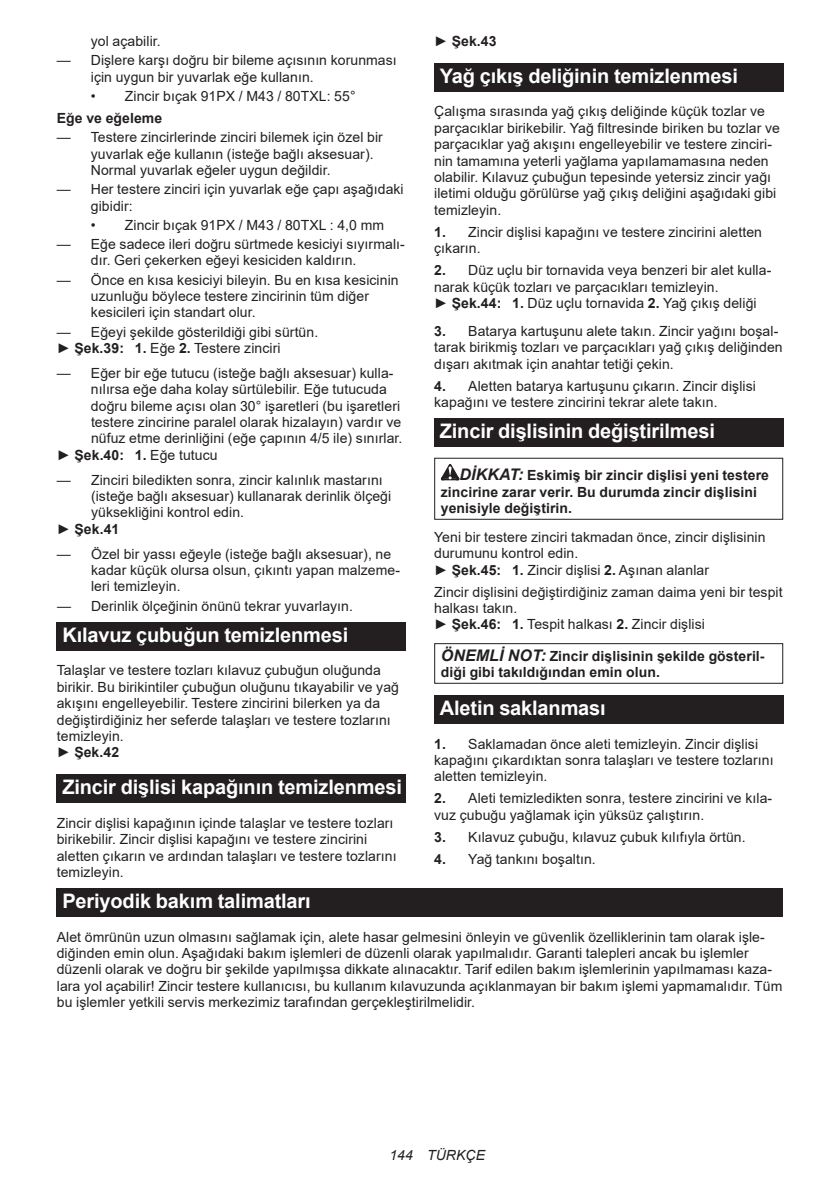
<style>
.page{position:relative;width:840px;height:1191px;background:#fff}
.page>*{position:absolute;margin:0;border:0;box-sizing:border-box;transform-origin:0 0}
.t1{font:700 20px "Arial";letter-spacing:-.01em;color:#fff}
.t2{font:14px/16.4px "Arial";letter-spacing:.005em;color:#231f20}
.t3{font:700 14px/16.4px "Arial";letter-spacing:.005em;color:#231f20}
.t4{font:italic 14px "Arial";letter-spacing:.005em;color:#231f20}
.s1{font-weight:700}
.s2{font-weight:400}
.s3{font-style:italic;font-size:16px}
</style>
<div class="page">
<div style="left:57px;top:622px;width:348px;height:28px;background:#231f20"></div>
<div style="left:57px;top:774px;width:348px;height:29px;background:#231f20"></div>
<div style="left:434px;top:63px;width:348px;height:29px;background:#231f20"></div>
<div style="left:434px;top:418px;width:348px;height:29px;background:#231f20"></div>
<svg style="left:440px;top:464px;width:19px;height:16px"></svg>
<div style="left:434px;top:458px;width:348px;height:62px;border:1px solid #231f20"></div>
<div style="left:434px;top:643px;width:348px;height:41px;border:1px solid #231f20"></div>
<div style="left:434px;top:695px;width:348px;height:28px;background:#231f20"></div>
<div style="left:57px;top:888px;width:725px;height:28px;background:#231f20"></div>
<p class="t2" style="left:91px;top:33px;width:71px">yol açabilir.</p>
<p class="t2" style="left:91px;top:52px;width:307px;text-indent:-34px">— Dişlere karşı doğru bir bileme açısının korunması için uygun bir yuvarlak eğe kullanın.</p>
<p class="t2" style="left:91px;top:88px;width:266px">• Zincir bıçak 91PX / M43 / 80TXL: 55°</p>
<p class="t3" style="left:57px;top:110px;width:107px">Eğe ve eğeleme</p>
<p class="t2" style="left:91px;top:129px;width:293px;text-indent:-34px">— Testere zincirlerinde zinciri bilemek için özel bir yuvarlak eğe kullanın (isteğe bağlı aksesuar).<br>Normal yuvarlak eğeler uygun değildir.</p>
<p class="t2" style="left:91px;top:181px;width:314px;text-indent:-34px">— Her testere zinciri için yuvarlak eğe çapı aşağıdaki gibidir:</p>
<p class="t2" style="left:91px;top:216px;width:294px">• Zincir bıçak 91PX / M43 / 80TXL : 4,0 mm</p>
<p class="t2" style="left:91px;top:236px;width:315px;text-indent:-34px">— Eğe sadece ileri doğru sürtmede kesiciyi sıyırmalı&shy;dır. Geri çekerken eğeyi kesiciden kaldırın.</p>
<p class="t2" style="left:91px;top:271px;width:309px;text-indent:-34px">— Önce en kısa kesiciyi bileyin. Bu en kısa kesicinin uzunluğu böylece testere zincirinin tüm diğer kesicileri için standart olur.</p>
<p class="t2" style="left:57px;top:323px;width:263px">— Eğeyi şekilde gösterildiği gibi sürtün. ► <span class="s1">Şek.39: 1.</span> Eğe <span class="s1">2.</span> Testere zinciri</p>
<p class="t2" style="left:57px;top:364px;width:338px">— Eğer bir eğe tutucu (isteğe bağlı aksesuar) kulla-</p>
<p class="t2" style="left:91px;top:381px;width:297px">nılırsa eğe daha kolay sürtülebilir. Eğe tutucuda</p>
<p class="t2" style="left:91px;top:397px;width:310px">doğru bileme açısı olan 30° işaretleri (bu işaretleri</p>
<p class="t2" style="left:91px;top:414px;width:311px">testere zincirine paralel olarak hizalayın) vardır ve</p>
<p class="t2" style="left:91px;top:430px;width:313px">nüfuz etme derinliğini (eğe çapının 4/5 ile) sınırlar.</p>
<p class="t2" style="left:57px;top:446px;width:162px">► <span class="s1">Şek.40: 1.</span> Eğe tutucu</p>
<p class="t2" style="left:57px;top:471px;width:327px">— Zinciri biledikten sonra, zincir kalınlık mastarını</p>
<p class="t2" style="left:91px;top:488px;width:301px">(isteğe bağlı aksesuar) kullanarak derinlik ölçeği</p>
<p class="t2" style="left:91px;top:504px;width:154px">yüksekliğini kontrol edin.</p>
<p class="t3" style="left:57px;top:521px;width:64px"><span class="s2">►</span> Şek.41</p>
<p class="t2" style="left:91px;top:545px;width:310px;text-indent:-34px">— Özel bir yassı eğeyle (isteğe bağlı aksesuar), ne kadar küçük olursa olsun, çıkıntı yapan malzeme&shy;leri temizleyin.</p>
<p class="t2" style="left:57px;top:597px;width:297px">— Derinlik ölçeğinin önünü tekrar yuvarlayın.</p>
<h1 class="t1" style="left:62px;top:621px;width:287px">Kılavuz çubuğun temizlenmesi</h1>
<p class="t2" style="left:57px;top:662px;width:343px">Talaşlar ve testere tozları kılavuz çubuğun oluğunda birikir. Bu birikintiler çubuğun oluğunu tıkayabilir ve yağ akışını engelleyebilir. Testere zincirini bilerken ya da değiştirdiğiniz her seferde talaşları ve testere tozlarını temizleyin.<br>► <span class="s1">Şek.42</span></p>
<h1 class="t1" style="left:62px;top:773px;width:341px">Zincir dişlisi kapağının temizlenmesi</h1>
<p class="t2" style="left:57px;top:814px;width:341px">Zincir dişlisi kapağının içinde talaşlar ve testere tozları birikebilir. Zincir dişlisi kapağını ve testere zincirini aletten çıkarın ve ardından talaşları ve testere tozlarını temizleyin.</p>
<p class="t3" style="left:434px;top:33px;width:64px"><span class="s2">►</span> Şek.43</p>
<h1 class="t1" style="left:439px;top:62px;width:299px">Yağ çıkış deliğinin temizlenmesi</h1>
<p class="t2" style="left:434px;top:103px;width:347px">Çalışma sırasında yağ çıkış deliğinde küçük tozlar ve parçacıklar birikebilir. Yağ filtresinde biriken bu tozlar ve parçacıklar yağ akışını engelleyebilir ve testere zinciri&shy;nin tamamına yeterli yağlama yapılamamasına neden olabilir. Kılavuz çubuğun tepesinde yetersiz zincir yağı iletimi olduğu görülürse yağ çıkış deliğini aşağıdaki gibi temizleyin.</p>
<p class="t2" style="left:434px;top:224px;width:329px"><span class="s1">1.</span> Zincir dişlisi kapağını ve testere zincirini aletten çıkarın.</p>
<p class="t2" style="left:434px;top:262px;width:338px"><span class="s1">2.</span> Düz uçlu bir tornavida veya benzeri bir alet kulla&shy;narak küçük tozları ve parçacıkları temizleyin.<br>► <span class="s1">Şek.44: 1.</span> Düz uçlu tornavida <span class="s1">2.</span> Yağ çıkış deliği</p>
<p class="t2" style="left:434px;top:322px;width:350px"><span class="s1">3.</span> Batarya kartuşunu alete takın. Zincir yağını boşal&shy;tarak birikmiş tozları ve parçacıkları yağ çıkış deliğinden dışarı akıtmak için anahtar tetiği çekin.</p>
<p class="t2" style="left:434px;top:377px;width:323px"><span class="s1">4.</span> Aletten batarya kartuşunu çıkarın. Zincir dişlisi kapağını ve testere zincirini tekrar alete takın.</p>
<h1 class="t1" style="left:439px;top:417px;width:276px">Zincir dişlisinin değiştirilmesi</h1>
<p class="t3" style="left:440px;top:467px;width:329px;text-indent:19px"><span class="s3">DİKKAT:</span> Eskimiş bir zincir dişlisi yeni testere zincirine zarar verir. Bu durumda zincir dişlisini yenisiyle değiştirin.</p>
<p class="t2" style="left:434px;top:528px;width:333px">Yeni bir testere zinciri takmadan önce, zincir dişlisinin durumunu kontrol edin.<br>► <span class="s1">Şek.45: 1.</span> Zincir dişlisi <span class="s1">2.</span> Aşınan alanlar</p>
<p class="t2" style="left:434px;top:583px;width:350px">Zincir dişlisini değiştirdiğiniz zaman daima yeni bir tespit halkası takın.<br>► <span class="s1">Şek.46: 1.</span> Tespit halkası <span class="s1">2.</span> Zincir dişlisi</p>
<p class="t3" style="left:440px;top:648px;width:325px"><span class="s3">ÖNEMLİ NOT:</span> Zincir dişlisinin şekilde gösteril&shy;diği gibi takıldığından emin olun.</p>
<h1 class="t1" style="left:439px;top:694px;width:167px">Aletin saklanması</h1>
<p class="t2" style="left:434px;top:735px;width:341px"><span class="s1">1.</span> Saklamadan önce aleti temizleyin. Zincir dişlisi kapağını çıkardıktan sonra talaşları ve testere tozlarını aletten temizleyin.</p>
<p class="t2" style="left:434px;top:790px;width:339px"><span class="s1">2.</span> Aleti temizledikten sonra, testere zincirini ve kıla&shy;vuz çubuğu yağlamak için yüksüz çalıştırın.</p>
<p class="t2" style="left:434px;top:828px;width:313px"><span class="s1">3.</span> Kılavuz çubuğu, kılavuz çubuk kılıfıyla örtün.</p>
<p class="t2" style="left:434px;top:850px;width:163px"><span class="s1">4.</span> Yağ tankını boşaltın.</p>
<h1 class="t1" style="left:62px;top:887px;width:250px">Periyodik bakım talimatları</h1>
<p class="t2" style="left:57px;top:928px;width:726px">Alet ömrünün uzun olmasını sağlamak için, alete hasar gelmesini önleyin ve güvenlik özelliklerinin tam olarak işle&shy;diğinden emin olun. Aşağıdaki bakım işlemleri de düzenli olarak yapılmalıdır. Garanti talepleri ancak bu işlemler düzenli olarak ve doğru bir şekilde yapılmışsa dikkate alınacaktır. Tarif edilen bakım işlemlerinin yapılmaması kaza&shy;lara yol açabilir! Zincir testere kullanıcısı, bu kullanım kılavuzunda açıklanmayan bir bakım işlemi yapmamalıdır. Tüm bu işlemler yetkili servis merkezimiz tarafından gerçekleştirilmelidir.</p>
<p class="t4" style="left:389px;top:1146px;width:97px">144 TÜRKÇE</p>
</div>
